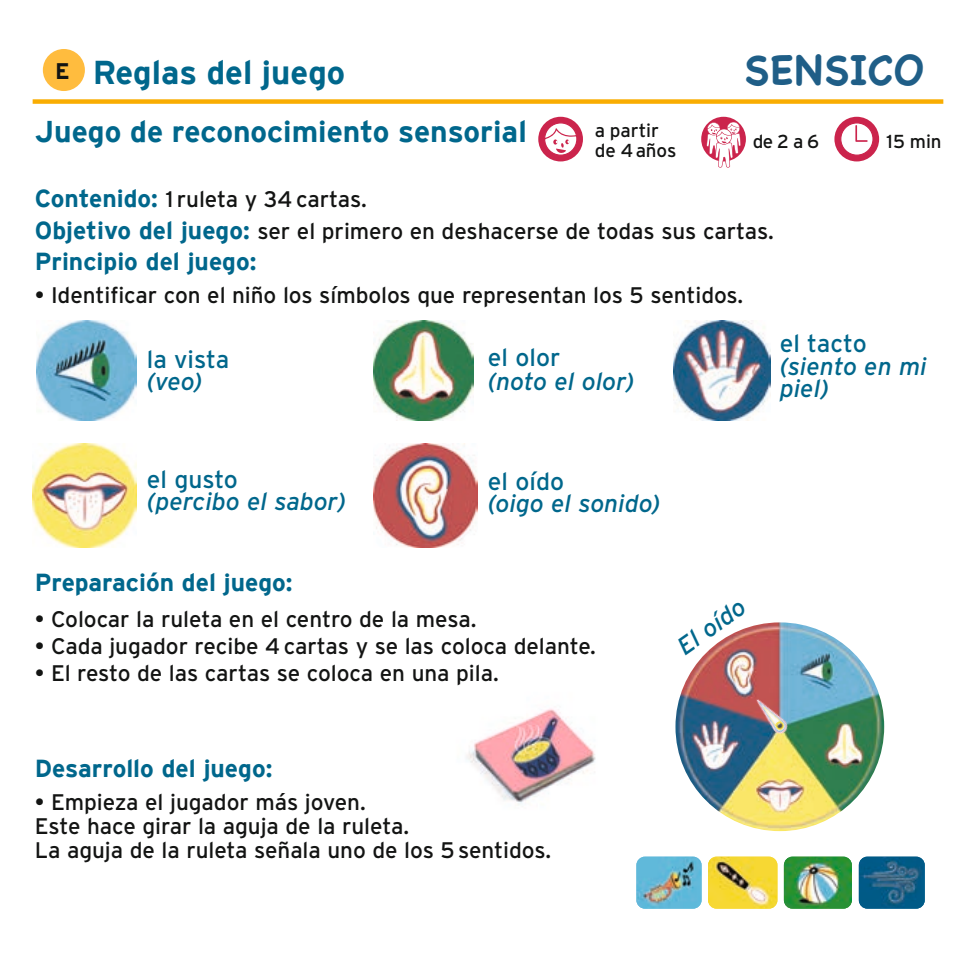
<style>
.page{position:relative;width:976px;height:978px;background:#fff}
.page>*{position:absolute;margin:0;border:0;box-sizing:border-box;transform-origin:0 0}
.t1{font:700 42px "Chalkboard SE";letter-spacing:.005em;color:#1f5e87}
.t2{font:700 33px "Interstate";color:#00678c}
.t3{font:700 30px "Interstate";color:#00678c}
.t4{font:italic 24.6px/22.5px "Interstate";color:#00678c}
.t5{font:700 24.6px "Interstate";color:#00678c}
.t6{font:24.6px "Interstate";color:#00678c}
.t7{font:22.5px/24px "Interstate";letter-spacing:-.005em;color:#131413}
.t8{font:700 22.5px "Interstate";color:#131413}
.t9{font:18.9px/20.1px "Interstate";letter-spacing:-.005em;color:#131413}
.s1{font-weight:700;font-size:24.6px;color:#00678c}
</style>
<div class="page">
<div style="left:33px;top:99px;width:910px;height:5px;background:#f9ad02"></div>
<div style="left:538px;top:117px;width:44px;height:44px;background:#cb244c;border-radius:50%"></div>
<svg style="left:544px;top:122px;width:33px;height:34px"></svg>
<div style="left:701px;top:117px;width:44px;height:44px;background:#cb244c;border-radius:50%"></div>
<svg style="left:706px;top:122px;width:34px;height:45px"></svg>
<div style="left:834px;top:117px;width:44px;height:44px;background:#cb244c;border-radius:50%"></div>
<svg style="left:839px;top:122px;width:34px;height:34px"></svg>
<div style="left:43px;top:49px;width:42px;height:42px;background:#ffbc3e;border-radius:50%"></div>
<img style="left:467px;top:708px;width:129px;height:96px">
<img style="left:37px;top:320px;width:99px;height:100px">
<img style="left:373px;top:320px;width:100px;height:100px">
<img style="left:33px;top:443px;width:103px;height:104px">
<img style="left:373px;top:443px;width:104px;height:104px">
<img style="left:673px;top:320px;width:97px;height:100px">
<img style="left:783px;top:856px;width:68px;height:52px">
<svg style="left:858px;top:856px;width:66px;height:52px;background:#1c648b"></svg>
<svg style="left:708px;top:856px;width:69px;height:52px;background:#e4ca44"></svg>
<img style="left:636px;top:856px;width:65px;height:52px">
<img style="left:675px;top:622px;width:208px;height:208px;border-radius:104px">
<img style="left:738px;top:686px;width:63px;height:65px">
<p class="t8" style="left:55px;top:58px;width:16px">E</p>
<h1 class="t1" style="left:743px;top:45px;width:182px">SENSICO</h1>
<h2 class="t2" style="left:93px;top:54px;width:254px">Reglas del juego</h2>
<h3 class="t3" style="left:35px;top:115px;width:493px">Juego de reconocimiento sensorial</h3>
<p class="t9" style="left:594px;top:120px;width:83px">a partir de 4 años</p>
<p class="t9" style="left:752px;top:131px;width:68px">de 2 a 6</p>
<p class="t9" style="left:886px;top:131px;width:56px">15 min</p>
<p class="t7" style="left:35px;top:182px;width:740px;line-height:32.4px"><span class="s1">Contenido:</span> 1 ruleta y 34 cartas.<br><span class="s1">Objetivo del juego:</span> ser el primero en deshacerse de todas sus cartas.</p>
<p class="t5" style="left:35px;top:248px;width:223px">Principio del juego:</p>
<p class="t7" style="left:35px;top:282px;width:709px">• Identificar con el niño los símbolos que representan los 5 sentidos.</p>
<p class="t6" style="left:147px;top:345px;width:84px">la vista</p>
<p class="t4" style="left:147px;top:370px;width:57px">(veo)</p>
<p class="t6" style="left:488px;top:343px;width:74px">el olor</p>
<p class="t4" style="left:488px;top:369px;width:148px">(noto el olor)</p>
<p class="t6" style="left:147px;top:465px;width:92px">el gusto</p>
<p class="t4" style="left:147px;top:490px;width:200px">(percibo el sabor)</p>
<p class="t6" style="left:488px;top:467px;width:78px">el oído</p>
<p class="t4" style="left:488px;top:492px;width:174px">(oigo el sonido)</p>
<p class="t5" style="left:35px;top:569px;width:259px">Preparación del juego:</p>
<p class="t7" style="left:35px;top:606px;width:443px">• Colocar la ruleta en el centro de la mesa.</p>
<p class="t7" style="left:35px;top:633px;width:562px">• Cada jugador recibe 4 cartas y se las coloca delante.</p>
<p class="t7" style="left:35px;top:660px;width:465px">• El resto de las cartas se coloca en una pila.</p>
<p class="t4" style="left:673px;top:639px;width:79px;rotate:-35deg">El oído</p>
<p class="t5" style="left:35px;top:754px;width:239px">Desarrollo del juego:</p>
<p class="t7" style="left:35px;top:789px;width:517px">• Empieza el jugador más joven.<br>Este hace girar la aguja de la ruleta.<br>La aguja de la ruleta señala uno de los 5 sentidos.</p>
<p class="t6" style="left:779px;top:330px;width:88px">el tacto</p>
<p class="t4" style="left:779px;top:354px;width:148px">(siento en mi piel)</p>
</div>
